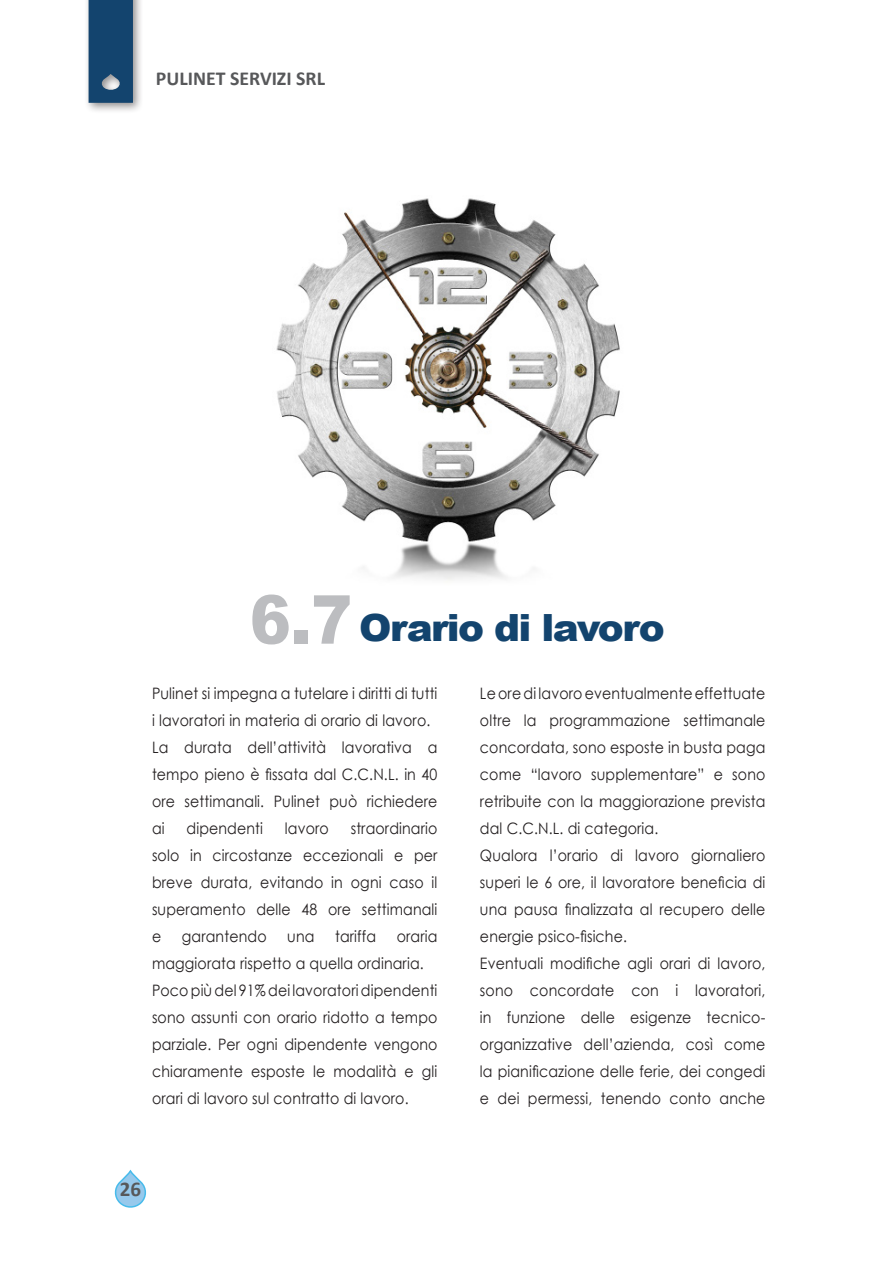
<style>
.page{position:relative;width:893px;height:1263px;background:#fff}
.page>*{position:absolute;margin:0;border:0;box-sizing:border-box;transform-origin:0 0}
.Normale{font:900 67.5px "Arial";color:#bcbdc0;scale:.91 1}
.Normale-2{font:900 37.5px "Arial";letter-spacing:-.04em;color:#13446e;scale:1.04 1}
.Normale-3{font:700 21px "Calibri";color:#57585a}
.t1{font:700 19.8px "Calibri";color:#57585a}
.Normale-4{font:15.75px/27px "Century Gothic";letter-spacing:.01em;color:#231f20;text-align:justify;scale:.9 1}
</style>
<div class="page">
<div style="left:84px;top:0;width:60px;height:114px;background:#231f20;opacity:.5"></div>
<svg style="left:88px;top:0;width:46px;height:104px;background:#224e75"></svg>
<img style="left:276px;top:198px;width:344px;height:383px">
<svg style="left:114px;top:1169px;width:32px;height:39px"></svg>
<p class="t1" style="left:156px;top:65px;width:171px">PULINET SERVIZI SRL</p>
<p class="Normale" style="left:250px;top:570px;width:114px">6.7</p>
<p class="Normale-2" style="left:359px;top:601px;width:295px">Orario di lavoro</p>
<p class="Normale-4" style="left:152px;top:680px;width:319px">Pulinet si impegna a tutelare i diritti di tutti i lavoratori in materia di orario di lavoro.</p>
<p class="Normale-4" style="left:152px;top:734px;width:319px">La durata dell’attività lavorativa a tempo pieno è fissata dal C.C.N.L. in 40 ore settimanali. Pulinet può richiedere ai</p>
<p class="Normale-4" style="left:152px;top:815px;width:319px;text-indent:199px">straordinario solo in circostanze eccezionali e per breve durata, evitando in ogni caso il superamento delle 48 ore settimanali e</p>
<p class="Normale-4" style="left:187px;top:815px;width:87px">dipendenti</p>
<p class="Normale-4" style="left:285px;top:815px;width:50px">lavoro</p>
<p class="Normale-4" style="left:152px;top:923px;width:319px;text-indent:245px">oraria maggiorata rispetto a quella ordinaria.</p>
<p class="Normale-4" style="left:152px;top:977px;width:319px">Poco più del 91% dei lavoratori dipendenti sono assunti con orario ridotto a tempo parziale. Per ogni dipendente vengono chiaramente esposte le modalità e gli orari di lavoro sul contratto di lavoro.</p>
<p class="Normale-4" style="left:182px;top:923px;width:96px">garantendo</p>
<p class="Normale-4" style="left:287px;top:923px;width:32px">una</p>
<p class="Normale-4" style="left:335px;top:923px;width:47px">tariffa</p>
<p class="Normale-4" style="left:480px;top:680px;width:319px">Le ore di lavoro eventualmente effettuate oltre la programmazione settimanale concordata, sono esposte in busta paga come “lavoro supplementare” e sono retribuite con la maggiorazione prevista dal C.C.N.L. di categoria.</p>
<p class="Normale-4" style="left:480px;top:842px;width:319px">Qualora l’orario di lavoro giornaliero superi le 6 ore, il lavoratore beneficia di una pausa finalizzata al recupero delle energie psico-fisiche.</p>
<p class="Normale-4" style="left:480px;top:950px;width:319px">Eventuali modifiche agli orari di lavoro, sono concordate con i lavoratori, in funzione delle esigenze tecnico&shy;organizzative dell’azienda, così come la pianificazione delle ferie, dei congedi e dei permessi, tenendo conto anche</p>
<p class="Normale-3" style="left:120px;top:1174px;width:23px">26</p>
</div>
